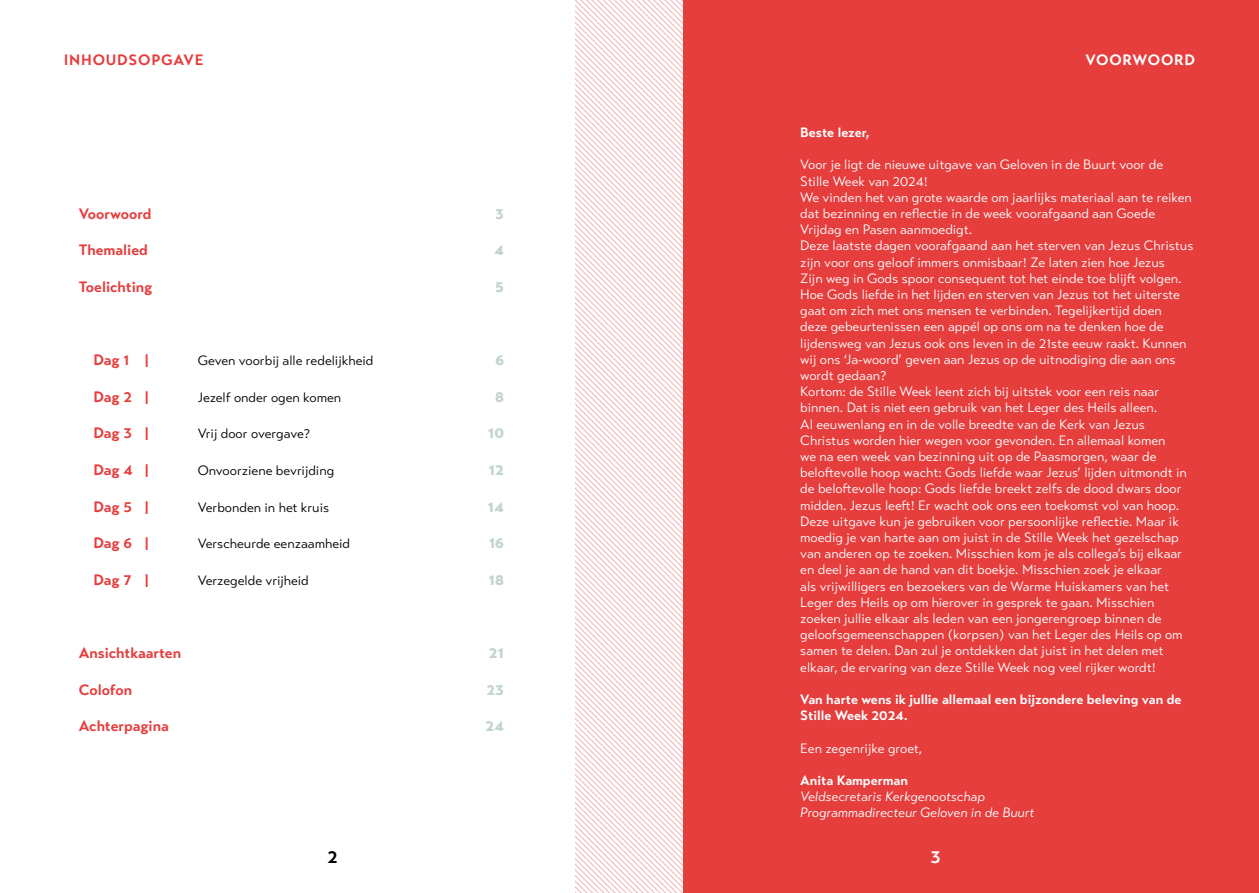
<style>
.page{position:relative;width:1259px;height:893px;background:#fff}
.page>*{position:absolute;margin:0;border:0;box-sizing:border-box;transform-origin:0 0}
.t1{font:700 18px "Transat Text";color:#000}
.t2{font:700 18px "Transat Text";color:#fff}
.t3{font:700 15px "Transat Text";color:#e63d3d}
.t4{font:900 15px "Transat Text";color:#c2d4cc}
.t5{font:700 15px "Transat Text";letter-spacing:.05em;color:#e63d3d}
.t6{font:700 15px "Transat Text";letter-spacing:.05em;color:#fff}
.t7{font:13.5px/16.2px "Transat Text Standard";color:#fff}
.t8{font:13.5px "Transat Text Standard";color:#000}
.t9{font:700 13.5px/16.2px "Transat Text";color:#fff}
.t10{font:italic 13.5px/16.2px "Transat Text Standard";color:#fff}
</style>
<div class="page">
<div style="left:683px;top:0;width:576px;height:893px;background:#e63d3d"></div>
<svg style="left:575px;top:0;width:108px;height:893px"></svg>
<p class="t5" style="left:64px;top:51px;width:141px">INHOUDSOPGAVE</p>
<p class="t6" style="left:1085px;top:51px;width:111px">VOORWOORD</p>
<p class="t3" style="left:79px;top:204px;width:74px">Voorwoord</p>
<p class="t4" style="left:495px;top:204px;width:10px">3</p>
<p class="t3" style="left:79px;top:241px;width:71px">Themalied</p>
<p class="t4" style="left:494px;top:241px;width:11px">4</p>
<p class="t3" style="left:79px;top:278px;width:75px">Toelichting</p>
<p class="t4" style="left:495px;top:277px;width:10px">5</p>
<p class="t3" style="left:94px;top:351px;width:57px">Dag 1 |</p>
<p class="t8" style="left:198px;top:352px;width:177px">Geven voorbij alle redelijkheid</p>
<p class="t4" style="left:495px;top:351px;width:10px">6</p>
<p class="t3" style="left:94px;top:387px;width:57px">Dag 2 |</p>
<p class="t8" style="left:198px;top:389px;width:145px">Jezelf onder ogen komen</p>
<p class="t4" style="left:495px;top:387px;width:10px">8</p>
<p class="t3" style="left:94px;top:424px;width:57px">Dag 3 |</p>
<p class="t8" style="left:198px;top:426px;width:114px">Vrij door overgave?</p>
<p class="t4" style="left:488px;top:424px;width:17px">10</p>
<p class="t3" style="left:94px;top:461px;width:57px">Dag 4 |</p>
<p class="t8" style="left:198px;top:462px;width:138px">Onvoorziene bevrijding</p>
<p class="t4" style="left:489px;top:460px;width:17px">12</p>
<p class="t3" style="left:94px;top:497px;width:57px">Dag 5 |</p>
<p class="t8" style="left:198px;top:499px;width:133px">Verbonden in het kruis</p>
<p class="t4" style="left:488px;top:497px;width:18px">14</p>
<p class="t3" style="left:94px;top:534px;width:57px">Dag 6 |</p>
<p class="t8" style="left:198px;top:535px;width:154px">Verscheurde eenzaamheid</p>
<p class="t4" style="left:489px;top:534px;width:16px">16</p>
<p class="t3" style="left:94px;top:570px;width:57px">Dag 7 |</p>
<p class="t8" style="left:198px;top:572px;width:113px">Verzegelde vrijheid</p>
<p class="t4" style="left:489px;top:570px;width:17px">18</p>
<p class="t3" style="left:79px;top:644px;width:104px">Ansichtkaarten</p>
<p class="t4" style="left:489px;top:643px;width:17px">21</p>
<p class="t3" style="left:79px;top:680px;width:55px">Colofon</p>
<p class="t4" style="left:486px;top:680px;width:19px">23</p>
<p class="t3" style="left:79px;top:717px;width:92px">Achterpagina</p>
<p class="t4" style="left:485px;top:717px;width:20px">24</p>
<p class="t9" style="left:800px;top:124px;width:71px">Beste lezer,</p>
<p class="t7" style="left:800px;top:157px;width:395px">Voor je ligt de nieuwe uitgave van Geloven in de Buurt voor de Stille Week van 2024!<br>We vinden het van grote waarde om jaarlijks materiaal aan te reiken dat bezinning en reflectie in de week voorafgaand aan Goede Vrijdag en Pasen aanmoedigt.<br>Deze laatste dagen voorafgaand aan het sterven van Jezus Christus zijn voor ons geloof immers onmisbaar! Ze laten zien hoe Jezus<br>Zijn weg in Gods spoor consequent tot het einde toe blijft volgen.<br>Hoe Gods liefde in het lijden en sterven van Jezus tot het uiterste gaat om zich met ons mensen te verbinden. Tegelijkertijd doen<br>deze gebeurtenissen een appél op ons om na te denken hoe de lijdensweg van Jezus ook ons leven in de 21ste eeuw raakt. Kunnen wij ons ‘Ja-woord’ geven aan Jezus op de uitnodiging die aan ons wordt gedaan?<br>Kortom: de Stille Week leent zich bij uitstek voor een reis naar binnen. Dat is niet een gebruik van het Leger des Heils alleen.<br>Al eeuwenlang en in de volle breedte van de Kerk van Jezus Christus worden hier wegen voor gevonden. En allemaal komen<br>we na een week van bezinning uit op de Paasmorgen, waar de beloftevolle hoop wacht: Gods liefde waar Jezus’ lijden uitmondt in de beloftevolle hoop: Gods liefde breekt zelfs de dood dwars door midden. Jezus leeft! Er wacht ook ons een toekomst vol van hoop.<br>Deze uitgave kun je gebruiken voor persoonlijke reflectie. Maar ik moedig je van harte aan om juist in de Stille Week het gezelschap van anderen op te zoeken. Misschien kom je als collega’s bij elkaar en deel je aan de hand van dit boekje. Misschien zoek je elkaar<br>als vrijwilligers en bezoekers van de Warme Huiskamers van het Leger des Heils op om hierover in gesprek te gaan. Misschien zoeken jullie elkaar als leden van een jongerengroep binnen de geloofsgemeenschappen (korpsen) van het Leger des Heils op om samen te delen. Dan zul je ontdekken dat juist in het delen met elkaar, de ervaring van deze Stille Week nog veel rijker wordt!</p>
<p class="t9" style="left:800px;top:691px;width:383px">Van harte wens ik jullie allemaal een bijzondere beleving van de<br>Stille Week 2024.</p>
<p class="t7" style="left:800px;top:740px;width:124px">Een zegenrijke groet,</p>
<p class="t9" style="left:800px;top:772px;width:109px">Anita Kamperman</p>
<p class="t10" style="left:800px;top:789px;width:236px">Veldsecretaris Kerkgenootschap<br>Programmadirecteur Geloven in de Buurt</p>
<h1 class="t1" style="left:328px;top:846px;width:12px">2</h1>
<h1 class="t2" style="left:930px;top:846px;width:12px">3</h1>
</div>
